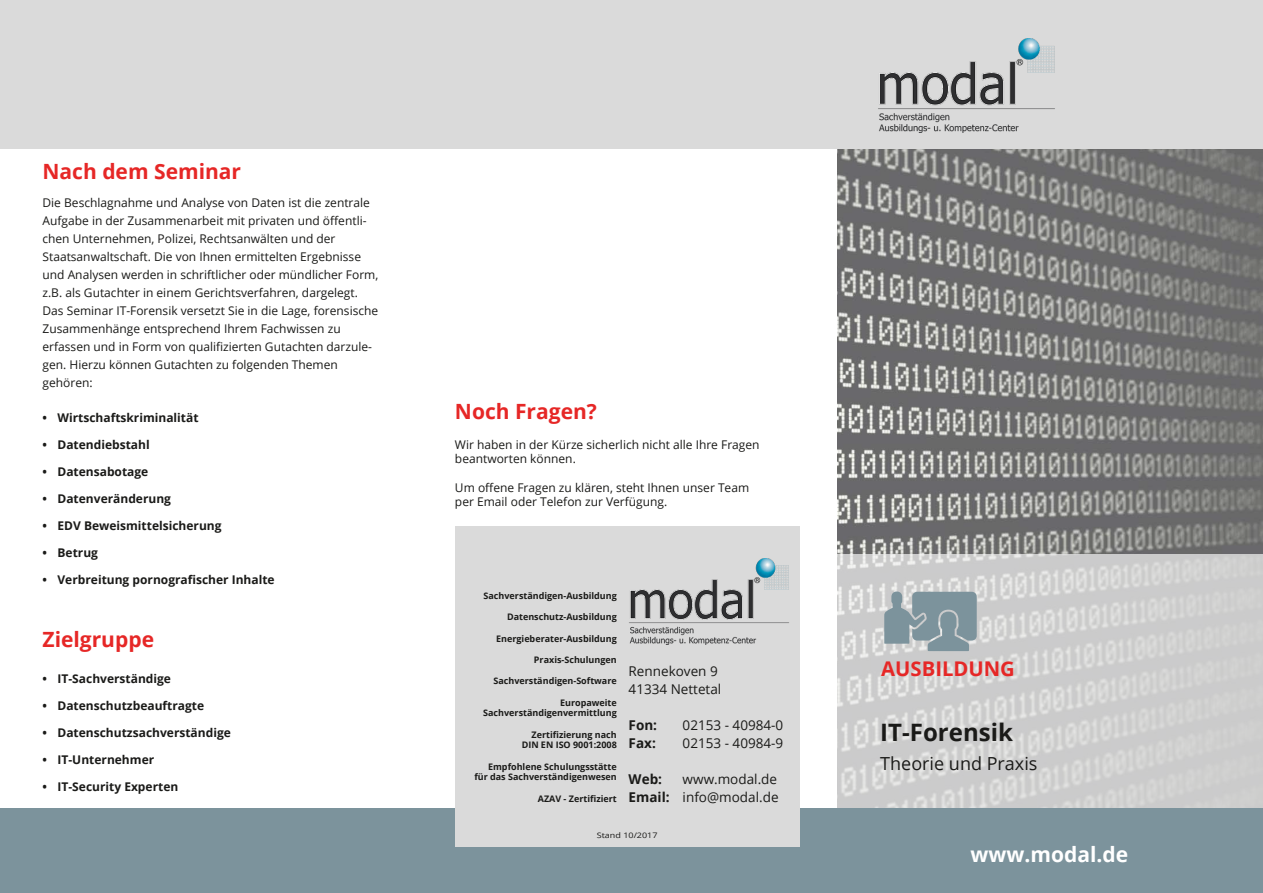
<style>
.page{position:relative;width:1263px;height:893px;background:#fff}
.page>*{position:absolute;margin:0;border:0;box-sizing:border-box;transform-origin:0 0}
.t1{font:700 24px "Open Sans";color:#1a1a18}
.t2{font:700 21px "Open Sans";color:#e62726}
.t3{font:700 21px "Open Sans";color:#fff}
.t4{font:700 20.25px "Open Sans";color:#e62726}
.t5{font:18px "Open Sans";color:#1a1a18}
.t6{font:13.5px/18px "Open Sans";color:#1a1a18}
.t7{font:700 13.5px "Open Sans";color:#1a1a18}
.t8{font:12px/18px "Open Sans";color:#1a1a18}
.t9{font:700 12px "Open Sans";color:#1a1a18}
.t10{font:700 9px/10.6px "Open Sans";color:#1a1a18;text-align:right}
.t11{font:7.65px "Open Sans";color:#1a1a18;scale:1.18 1}
.s1{font-weight:700}
</style>
<div class="page">
<svg style="left:837px;top:149px;width:426px;height:405px;fill:#6d6d6c"></svg>
<svg style="left:837px;top:554px;width:426px;height:254px;fill:#cdcdcc"></svg>
<div style="left:0;top:0;width:1263px;height:149px;background:#dadada"></div>
<svg style="left:884px;top:591px;width:93px;height:60px"></svg>
<img style="left:878px;top:38px;width:177px;height:95px">
<div style="left:0;top:808px;width:1263px;height:85px;background:#7c939c"></div>
<div style="left:455px;top:526px;width:345px;height:320px;background:#dadada"></div>
<img style="left:629px;top:558px;width:160px;height:86px">
<h2 class="t2" style="left:43px;top:156px;width:200px">Nach dem Seminar</h2>
<p class="t8" style="left:43px;top:193px;width:337px">Die Beschlagnahme und Analyse von Daten ist die zentrale Aufgabe in der Zusammenarbeit mit privaten und öffentli&shy;chen Unternehmen, Polizei, Rechtsanwälten und der Staatsanwaltschaft. Die von Ihnen ermittelten Ergebnisse und Analysen werden in schriftlicher oder mündlicher Form, z.B. als Gutachter in einem Gerichtsverfahren, dargelegt.<br>Das Seminar IT-Forensik versetzt Sie in die Lage, forensische Zusammenhänge entsprechend Ihrem Fachwissen zu erfassen und in Form von qualifizierten Gutachten darzule&shy;gen. Hierzu können Gutachten zu folgenden Themen gehören:</p>
<p class="t9" style="left:42px;top:409px;width:6px">•</p>
<p class="t9" style="left:42px;top:436px;width:6px">•</p>
<p class="t9" style="left:42px;top:463px;width:6px">•</p>
<p class="t9" style="left:42px;top:490px;width:6px">•</p>
<p class="t9" style="left:42px;top:517px;width:6px">•</p>
<p class="t9" style="left:42px;top:544px;width:6px">•</p>
<p class="t9" style="left:42px;top:571px;width:6px">•</p>
<p class="t9" style="left:58px;top:409px;width:143px">Wirtschaftskriminalität</p>
<p class="t9" style="left:58px;top:436px;width:94px">Datendiebstahl</p>
<p class="t9" style="left:58px;top:463px;width:92px">Datensabotage</p>
<p class="t9" style="left:58px;top:490px;width:115px">Datenveränderung</p>
<p class="t9" style="left:58px;top:517px;width:166px">EDV Beweismittelsicherung</p>
<p class="t9" style="left:58px;top:544px;width:42px">Betrug</p>
<p class="t9" style="left:58px;top:571px;width:219px">Verbreitung pornografischer Inhalte</p>
<h2 class="t2" style="left:43px;top:625px;width:113px">Zielgruppe</h2>
<p class="t9" style="left:42px;top:670px;width:6px">•</p>
<p class="t9" style="left:42px;top:697px;width:6px">•</p>
<p class="t9" style="left:42px;top:724px;width:6px">•</p>
<p class="t9" style="left:42px;top:751px;width:6px">•</p>
<p class="t9" style="left:42px;top:778px;width:6px">•</p>
<p class="t9" style="left:58px;top:670px;width:115px">IT-Sachverständige</p>
<p class="t9" style="left:58px;top:697px;width:148px">Datenschutzbeauftragte</p>
<p class="t9" style="left:58px;top:724px;width:175px">Datenschutzsachverständige</p>
<p class="t9" style="left:58px;top:751px;width:98px">IT-Unternehmer</p>
<p class="t9" style="left:58px;top:778px;width:122px">IT-Security Experten</p>
<h2 class="t2" style="left:455px;top:397px;width:143px">Noch Fragen?</h2>
<p class="t8" style="left:455px;top:437px;width:306px;line-height:14.4px">Wir haben in der Kürze sicherlich nicht alle Ihre Fragen beantworten können.</p>
<p class="t8" style="left:455px;top:480px;width:296px;line-height:14.4px">Um offene Fragen zu klären, steht Ihnen unser Team per Email oder Telefon zur Verfügung.</p>
<p class="t10" style="left:483px;top:590px;width:135px">Sachverständigen-Ausbildung</p>
<p class="t10" style="left:507px;top:611px;width:111px">Datenschutz-Ausbildung</p>
<p class="t10" style="left:496px;top:633px;width:122px">Energieberater-Ausbildung</p>
<p class="t10" style="left:534px;top:654px;width:84px">Praxis-Schulungen</p>
<p class="t10" style="left:493px;top:675px;width:125px">Sachverständigen-Software</p>
<p class="t10" style="left:483px;top:697px;width:135px">Europaweite<br>Sachverständigenvermittlung</p>
<p class="t10" style="left:522px;top:729px;width:97px">Zertifizierung nach<br>DIN EN ISO 9001:2008</p>
<p class="t10" style="left:474px;top:761px;width:144px">Empfohlene Schulungsstätte für das Sachverständigenwesen</p>
<p class="t10" style="left:538px;top:793px;width:81px">AZAV - Zertifiziert</p>
<p class="t6" style="left:629px;top:662px;width:94px">Rennekoven 9<br>41334 Nettetal</p>
<p class="t7" style="left:629px;top:715px;width:30px">Fon:</p>
<p class="t6" style="left:683px;top:716px;width:102px">02153 - 40984-0</p>
<p class="t7" style="left:629px;top:733px;width:29px">Fax:</p>
<p class="t6" style="left:683px;top:734px;width:102px">02153 - 40984-9</p>
<p class="t7" style="left:629px;top:769px;width:35px">Web:</p>
<p class="t6" style="left:629px;top:770px;width:151px;text-align:right">www.modal.de<br><span class="s1">Email:</span> info@modal.de</p>
<p class="t11" style="left:597px;top:830px;width:53px">Stand 10/2017</p>
<h3 class="t4" style="left:881px;top:655px;width:135px">AUSBILDUNG</h3>
<h1 class="t1" style="left:880px;top:715px;width:134px">IT-Forensik</h1>
<h3 class="t5" style="left:880px;top:751px;width:159px">Theorie und Praxis</h3>
<h2 class="t3" style="left:970px;top:839px;width:159px">www.modal.de</h2>
</div>
